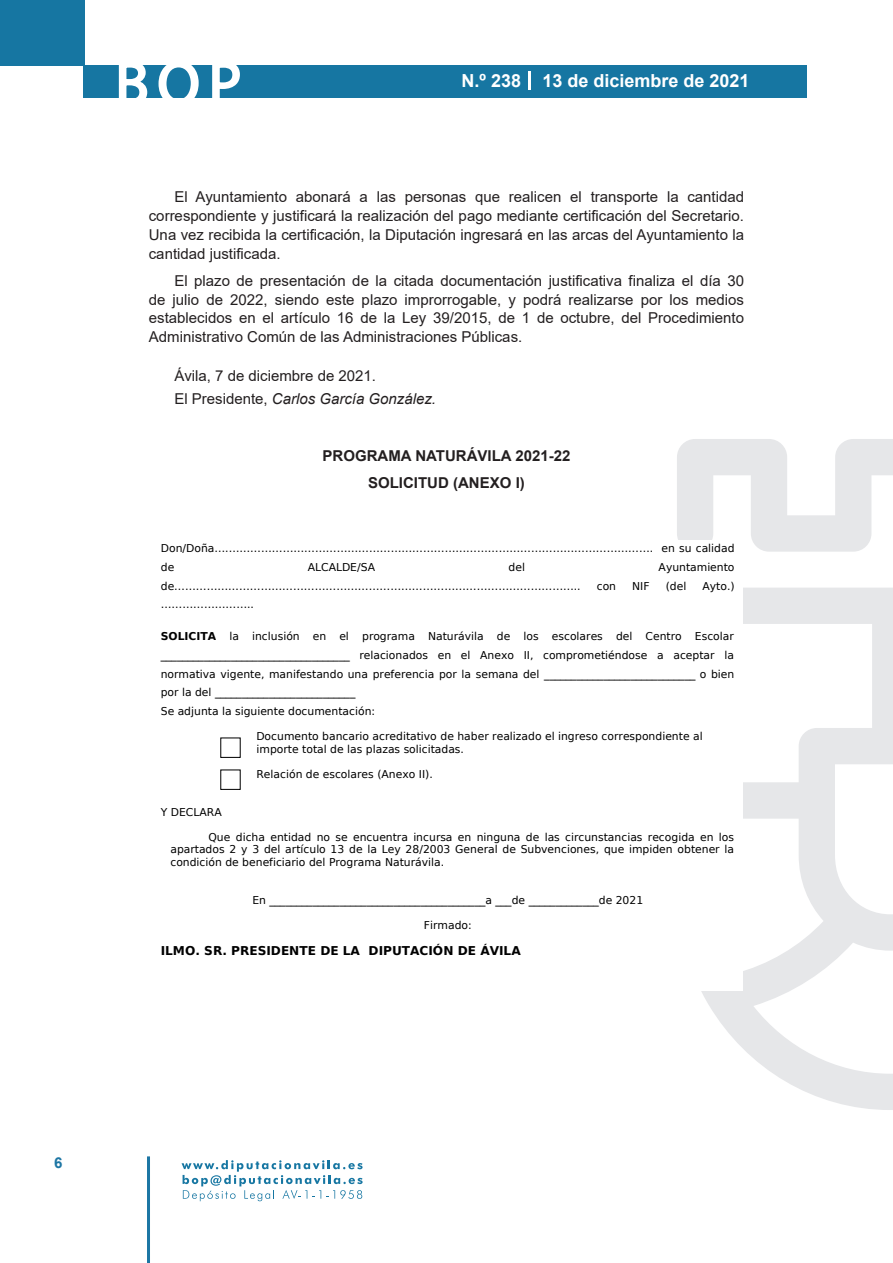
<style>
.page{position:relative;width:893px;height:1263px;background:#fff}
.page>*{position:absolute;margin:0;border:0;box-sizing:border-box;transform-origin:0 0}
.t1{font:500 61.5px "Avant Garde";color:#fff}
.t2{font:700 18px "Arial";color:#fff}
.t3{font:15px/18.8px "Arial";color:#231f20;text-align:justify}
.t4{font:700 15px/27.3px "Arial";color:#231f20;text-align:center}
.t5{font:700 15px "Arial";color:#1d76a4}
.t6{font:700 12.15px "DejaVu Sans";color:#000}
.t7{font:10.8px/18.9px "DejaVu Sans";color:#000}
.s1{font-style:italic}
.s2{font-weight:700}
</style>
<div class="page">
<div style="left:0;top:0;width:85px;height:65px;background:#1676a2"></div>
<div style="left:84px;top:65px;width:723px;height:33px;background:#1676a2"></div>
<svg style="left:118px;top:65px;width:30px;height:33px"></svg>
<svg style="left:158px;top:65px;width:41px;height:33px"></svg>
<svg style="left:212px;top:65px;width:28px;height:33px"></svg>
<svg style="left:182px;top:1160px;width:181px;height:41px"></svg>
<hr style="left:147px;top:1156px;width:3px;height:107px;background:#1d76a4">
<svg style="left:529px;top:71px;width:2px;height:19px"></svg>
<svg style="left:677px;top:439px;width:216px;height:671px"></svg>
<div style="left:148px;top:540px;width:594px;height:451px;background:#fff"></div>
<svg style="left:220px;top:737px;width:21px;height:21px"></svg>
<svg style="left:220px;top:769px;width:21px;height:21px"></svg>
<h1 class="t1" style="left:115px;top:46px;width:128px">BOP</h1>
<h2 class="t2" style="left:462px;top:68px;width:289px">N.º 238 13 de diciembre de 2021</h2>
<p class="t3" style="left:149px;top:188px;width:597px;text-indent:26px">El Ayuntamiento abonará a las personas que realicen el transporte la cantidad correspondiente y justificará la realización del pago mediante certificación del Secretario.<br>Una vez recibida la certificación, la Diputación ingresará en las arcas del Ayuntamiento la cantidad justificada.</p>
<p class="t3" style="left:149px;top:271px;width:597px;text-indent:26px">El plazo de presentación de la citada documentación justificativa finaliza el día 30 de julio de 2022, siendo este plazo improrrogable, y podrá realizarse por los medios establecidos en el artículo 16 de la Ley 39/2015, de 1 de octubre, del Procedimiento Administrativo Común de las Administraciones Públicas.</p>
<h3 class="t3" style="left:174px;top:365px;width:263px;line-height:22.2px">Ávila, 7 de diciembre de 2021.<br>El Presidente, <span class="s1">Carlos García González.</span></h3>
<h3 class="t4" style="left:323px;top:442px;width:249px">PROGRAMA NATURÁVILA 2021-22<br>SOLICITUD (ANEXO I)</h3>
<p class="t7" style="left:161px;top:539px;width:575px">Don/Doña….………………………………………………………………………………………………………. en su calidad de</p>
<p class="t7" style="left:308px;top:557px;width:69px">ALCALDE/SA</p>
<p class="t7" style="left:509px;top:557px;width:18px">del</p>
<p class="t7" style="left:659px;top:557px;width:77px">Ayuntamiento</p>
<p class="t7" style="left:161px;top:576px;width:421px">de…………………………………………………………………………………………………..</p>
<p class="t7" style="left:597px;top:576px;width:21px">con</p>
<p class="t7" style="left:632px;top:576px;width:19px">NIF</p>
<p class="t7" style="left:666px;top:576px;width:22px">(del</p>
<p class="t7" style="left:702px;top:576px;width:34px">Ayto.)</p>
<p class="t7" style="left:161px;top:595px;width:95px">……………………..</p>
<p class="t7" style="left:161px;top:627px;width:575px"><span class="s2">SOLICITA</span> la inclusión en el programa Naturávila de los escolares del Centro Escolar ___________________________________ relacionados en el Anexo II, comprometiéndose a aceptar la normativa vigente, manifestando una preferencia por la semana del ____________________________ o bien por la del __________________________<br>Se adjunta la siguiente documentación:</p>
<p class="t7" style="left:256px;top:730px;width:448px;line-height:12.6px">Documento bancario acreditativo de haber realizado el ingreso correspondiente al importe total de las plazas solicitadas.</p>
<p class="t7" style="left:256px;top:765px;width:178px">Relación de escolares (Anexo II).</p>
<p class="t7" style="left:161px;top:802px;width:62px">Y DECLARA</p>
<p class="t7" style="left:170px;top:831px;width:565px;line-height:12.6px;text-align:justify;text-indent:38px">Que dicha entidad no se encuentra incursa en ninguna de las circunstancias recogida en los apartados 2 y 3 del artículo 13 de la Ley 28/2003 General de Subvenciones, que impiden obtener la condición de beneficiario del Programa Naturávila.</p>
<p class="t7" style="left:252px;top:890px;width:392px">En ________________________________________a ___de _____________de 2021</p>
<p class="t7" style="left:424px;top:915px;width:49px">Firmado:</p>
<p class="t6" style="left:161px;top:944px;width:361px">ILMO. SR. PRESIDENTE DE LA DIPUTACIÓN DE ÁVILA</p>
<h3 class="t5" style="left:54px;top:1152px;width:10px">6</h3>
</div>
